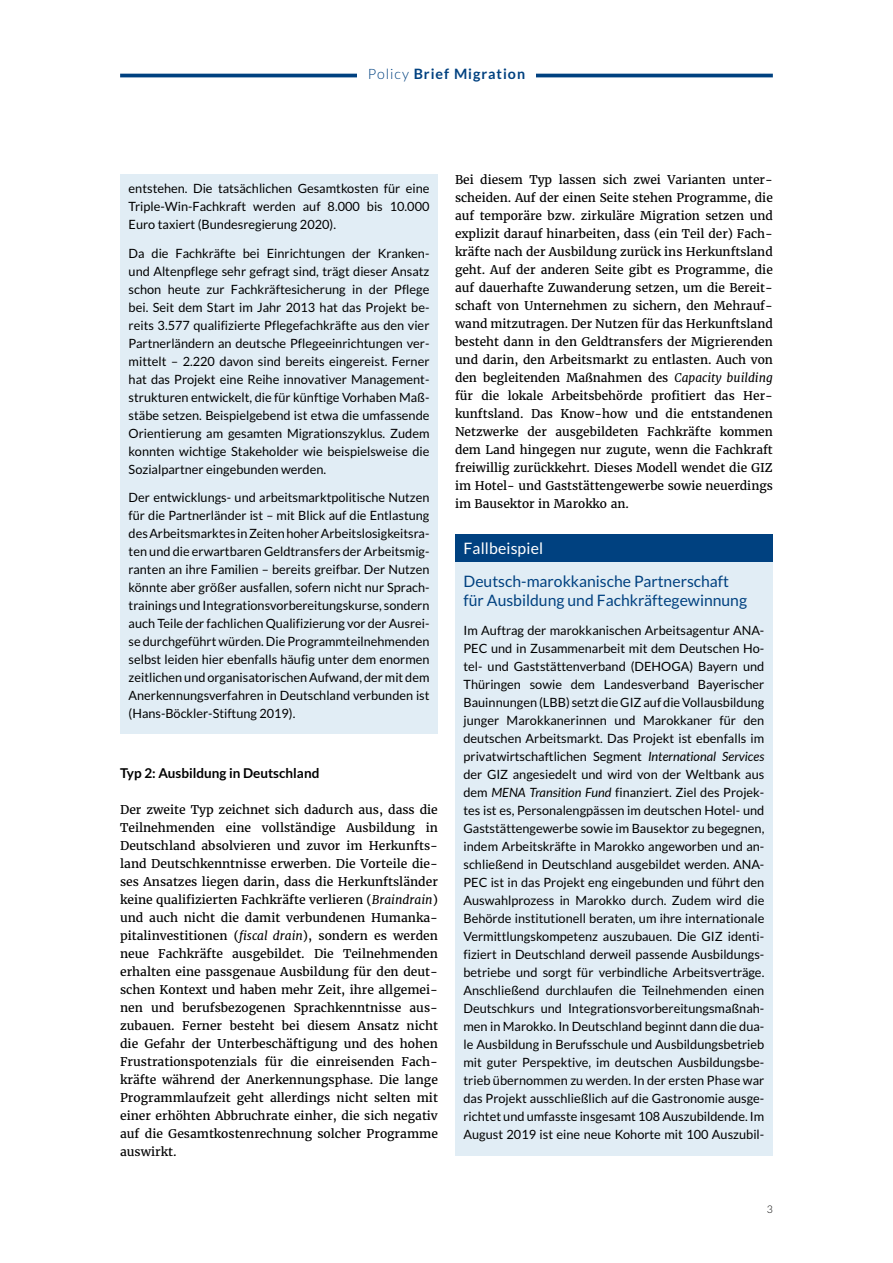
<style>
.page{position:relative;width:893px;height:1263px;background:#fff}
.page>*{position:absolute;margin:0;border:0;box-sizing:border-box;transform-origin:0 0}
.t1{font:15.75px/18.9px "Lato";color:#004180}
.t2{font:15.75px "Lato";letter-spacing:.01em;color:#fff}
.t3{font:700 14.25px "Lato";letter-spacing:.07em;color:#004180}
.t4{font:700 13.5px "Lato";color:#000}
.t5{font:12.75px/18px "Lato";color:#000;text-align:justify}
.t6{font:12px/18px "Merriweather";color:#000;text-align:justify}
.t7{font:300 10.5px "Lato";color:#000}
.s1{font-weight:300}
.s2{font-style:italic}
</style>
<div class="page">
<hr style="left:120px;top:74px;width:653px;height:3px;background:#004180">
<div style="left:357px;top:68px;width:179px;height:27px;background:#fff"></div>
<div style="left:455px;top:534px;width:318px;height:622px;background:#e1edf5"></div>
<div style="left:120px;top:174px;width:318px;height:559px;background:#e1edf5"></div>
<div style="left:455px;top:534px;width:318px;height:28px;background:#004180"></div>
<p class="t3" style="left:368px;top:66px;width:159px"><span class="s1">Policy</span> Brief Migration</p>
<p class="t5" style="left:129px;top:179px;width:302px">entstehen. Die tatsächlichen Gesamtkosten für eine Triple-Win-Fachkraft werden auf 8.000 bis 10.000<br>Euro taxiert (Bundesregierung 2020).</p>
<p class="t5" style="left:129px;top:244px;width:302px">Da die Fachkräfte bei Einrichtungen der Kranken&shy;und Altenpflege sehr gefragt sind, trägt dieser Ansatz schon heute zur Fachkräftesicherung in der Pflege bei. Seit dem Start im Jahr 2013 hat das Projekt be&shy;reits 3.577 qualifizierte Pflegefachkräfte aus den vier Partnerländern an deutsche Pflegeeinrichtungen ver&shy;mittelt – 2.220 davon sind bereits eingereist. Ferner hat das Projekt eine Reihe innovativer Management&shy;strukturen entwickelt, die für künftige Vorhaben Maß&shy;stäbe setzen. Beispielgebend ist etwa die umfassende Orientierung am gesamten Migrationszyklus. Zudem konnten wichtige Stakeholder wie beispielsweise die Sozialpartner eingebunden werden.</p>
<p class="t5" style="left:129px;top:489px;width:302px">Der entwicklungs- und arbeitsmarktpolitische Nutzen für die Partnerländer ist – mit Blick auf die Entlastung des Arbeitsmarktes in Zeiten hoher Arbeitslosigkeitsra&shy;ten und die erwartbaren Geldtransfers der Arbeitsmig&shy;ranten an ihre Familien – bereits greifbar. Der Nutzen könnte aber größer ausfallen, sofern nicht nur Sprach&shy;trainings und Integrationsvorbereitungskurse, sondern auch Teile der fachlichen Qualifizierung vor der Ausrei&shy;se durchgeführt würden. Die Programmteilnehmenden selbst leiden hier ebenfalls häufig unter dem enormen zeitlichen und organisatorischen Aufwand, der mit dem Anerkennungsverfahren in Deutschland verbunden ist (Hans-Böckler-Stiftung 2019).</p>
<p class="t4" style="left:120px;top:765px;width:201px">Typ 2: Ausbildung in Deutschland</p>
<p class="t6" style="left:120px;top:800px;width:319px">Der zweite Typ zeichnet sich dadurch aus, dass die Teilnehmenden eine vollständige Ausbildung in Deutschland absolvieren und zuvor im Herkunfts&shy;land Deutschkenntnisse erwerben. Die Vorteile die&shy;ses Ansatzes liegen darin, dass die Herkunftsländer keine qualifizierten Fachkräfte verlieren (<span class="s2">Braindrain</span>) und auch nicht die damit verbundenen Humanka&shy;pitalinvestitionen (<span class="s2">fiscal drain</span>), sondern es werden neue Fachkräfte ausgebildet. Die Teilnehmenden erhalten eine passgenaue Ausbildung für den deut&shy;schen Kontext und haben mehr Zeit, ihre allgemei&shy;nen und berufsbezogenen Sprachkenntnisse aus&shy;zubauen. Ferner besteht bei diesem Ansatz nicht die Gefahr der Unterbeschäftigung und des hohen Frustrationspotenzials für die einreisenden Fach&shy;kräfte während der Anerkennungsphase. Die lange Programmlaufzeit geht allerdings nicht selten mit einer erhöhten Abbruchrate einher, die sich negativ auf die Gesamtkostenrechnung solcher Programme auswirkt.</p>
<p class="t6" style="left:455px;top:170px;width:319px">Bei diesem Typ lassen sich zwei Varianten unter&shy;scheiden. Auf der einen Seite stehen Programme, die auf temporäre bzw. zirkuläre Migration setzen und explizit darauf hinarbeiten, dass (ein Teil der) Fach&shy;kräfte nach der Ausbildung zurück ins Herkunftsland geht. Auf der anderen Seite gibt es Programme, die auf dauerhafte Zuwanderung setzen, um die Bereit&shy;schaft von Unternehmen zu sichern, den Mehrauf&shy;wand mitzutragen. Der Nutzen für das Herkunftsland besteht dann in den Geldtransfers der Migrierenden und darin, den Arbeitsmarkt zu entlasten. Auch von den begleitenden Maßnahmen des <span class="s2">Capacity building </span>für die lokale Arbeitsbehörde profitiert das Her&shy;kunftsland. Das Know-how und die entstandenen Netzwerke der ausgebildeten Fachkräfte kommen dem Land hingegen nur zugute, wenn die Fachkraft freiwillig zurückkehrt. Dieses Modell wendet die GIZ im Hotel- und Gaststättengewerbe sowie neuerdings im Bausektor in Marokko an.</p>
<p class="t2" style="left:463px;top:539px;width:81px">Fallbeispiel</p>
<p class="t1" style="left:463px;top:572px;width:285px">Deutsch-marokkanische Partnerschaft für Ausbildung und Fachkräftegewinnung</p>
<p class="t5" style="left:463px;top:621px;width:302px">Im Auftrag der marokkanischen Arbeitsagentur ANA-PEC und in Zusammenarbeit mit dem Deutschen Ho&shy;tel- und Gaststättenverband (DEHOGA) Bayern und Thüringen sowie dem Landesverband Bayerischer Bauinnungen (LBB) setzt die GIZ auf die Vollausbildung junger Marokkanerinnen und Marokkaner für den deutschen Arbeitsmarkt. Das Projekt ist ebenfalls im privatwirtschaftlichen Segment <span class="s2">International Services </span>der GIZ angesiedelt und wird von der Weltbank aus dem <span class="s2">MENA Transition Fund</span> finanziert. Ziel des Projek&shy;tes ist es, Personalengpässen im deutschen Hotel- und Gaststättengewerbe sowie im Bausektor zu begegnen, indem Arbeitskräfte in Marokko angeworben und an&shy;schließend in Deutschland ausgebildet werden. ANA-PEC ist in das Projekt eng eingebunden und führt den Auswahlprozess in Marokko durch. Zudem wird die Behörde institutionell beraten, um ihre internationale Vermittlungskompetenz auszubauen. Die GIZ identi&shy;fiziert in Deutschland derweil passende Ausbildungs&shy;betriebe und sorgt für verbindliche Arbeitsverträge.<br>Anschließend durchlaufen die Teilnehmenden einen Deutschkurs und Integrationsvorbereitungsmaßnah&shy;men in Marokko. In Deutschland beginnt dann die dua&shy;le Ausbildung in Berufsschule und Ausbildungsbetrieb mit guter Perspektive, im deutschen Ausbildungsbe&shy;trieb übernommen zu werden. In der ersten Phase war das Projekt ausschließlich auf die Gastronomie ausge&shy;richtet und umfasste insgesamt 108 Auszubildende. Im August 2019 ist eine neue Kohorte mit 100 Auszubil-</p>
<p class="t7" style="left:767px;top:1204px;width:8px">3</p>
</div>
